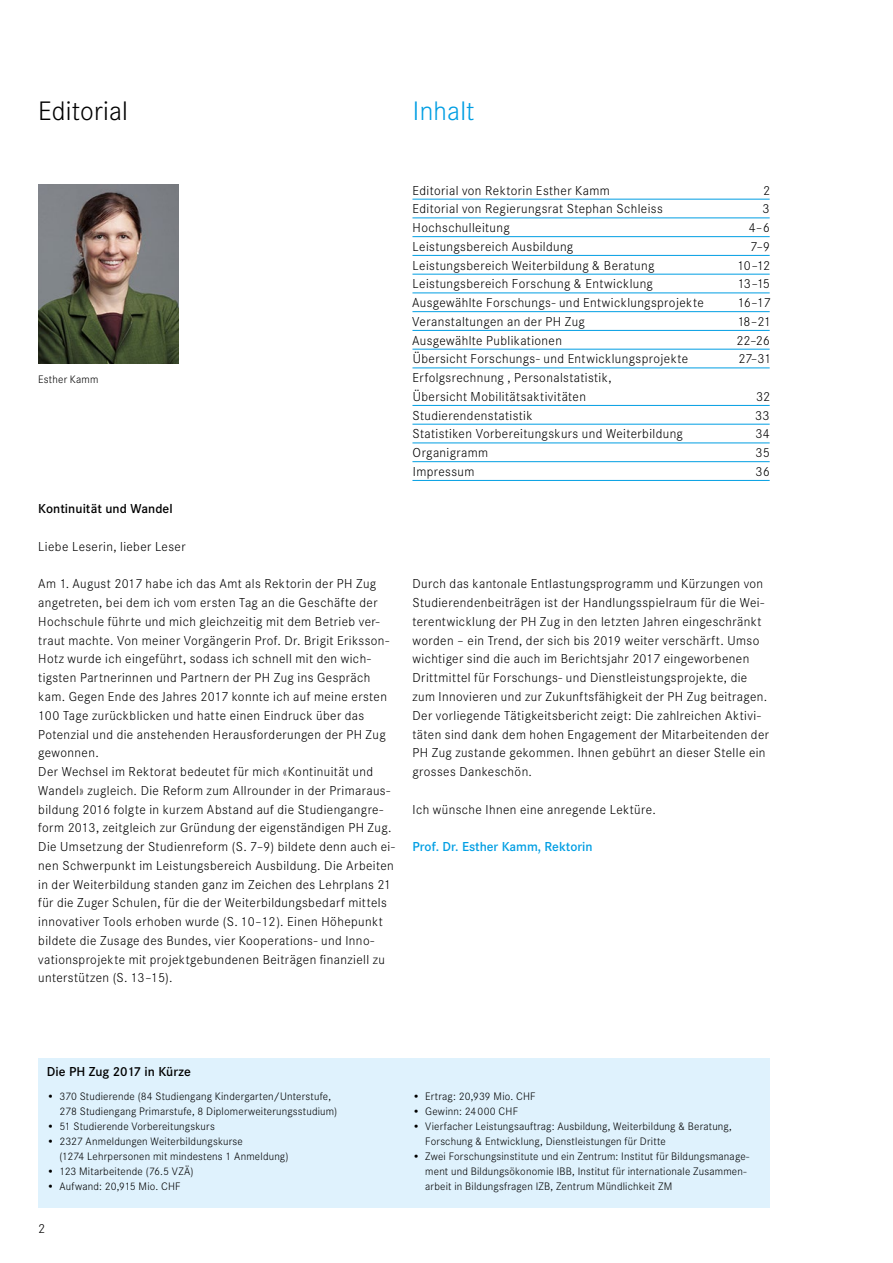
<style>
.page{position:relative;width:893px;height:1263px;background:#fff}
.page>*{position:absolute;margin:0;border:0;box-sizing:border-box;transform-origin:0 0}
.t1{font:300 27.75px "Corporate S";letter-spacing:.01em;color:#000}
.t2{font:300 27.75px "Corporate S";letter-spacing:.01em;color:#009ee3}
.t3{font:300 13.5px/18.8px "Corporate S";letter-spacing:.03em;color:#000}
.t4{font:600 13.5px "Corporate S";letter-spacing:.005em;color:#000}
.t5{font:600 13.5px "Corporate S";color:#009ee3}
.t6{font:300 11.25px/15px "Corporate S";letter-spacing:.015em;color:#000}
</style>
<div class="page">
<hr style="left:412px;top:199px;width:358px;height:1px;background:#009ee3">
<hr style="left:412px;top:218px;width:358px;height:1px;background:#009ee3">
<hr style="left:412px;top:236px;width:358px;height:1px;background:#009ee3">
<hr style="left:412px;top:255px;width:358px;height:1px;background:#009ee3">
<hr style="left:412px;top:274px;width:358px;height:1px;background:#009ee3">
<hr style="left:412px;top:293px;width:358px;height:1px;background:#009ee3">
<hr style="left:412px;top:311px;width:358px;height:1px;background:#009ee3">
<hr style="left:412px;top:330px;width:358px;height:1px;background:#009ee3">
<hr style="left:412px;top:349px;width:358px;height:1px;background:#009ee3">
<hr style="left:412px;top:368px;width:358px;height:1px;background:#009ee3">
<hr style="left:412px;top:405px;width:358px;height:1px;background:#009ee3">
<hr style="left:412px;top:424px;width:358px;height:1px;background:#009ee3">
<hr style="left:412px;top:443px;width:358px;height:1px;background:#009ee3">
<hr style="left:412px;top:461px;width:358px;height:1px;background:#009ee3">
<hr style="left:412px;top:480px;width:358px;height:1px;background:#009ee3">
<div style="left:38px;top:1058px;width:732px;height:149px;background:#dff2fd"></div>
<img style="left:38px;top:185px;width:141px;height:178px">
<h1 class="t1" style="left:38px;top:92px;width:91px">Editorial</h1>
<h1 class="t2" style="left:413px;top:92px;width:63px">Inhalt</h1>
<p class="t6" style="left:38px;top:371px;width:62px">Esther Kamm</p>
<p class="t4" style="left:38px;top:500px;width:136px">Kontinuität und Wandel</p>
<p class="t3" style="left:38px;top:537px;width:149px">Liebe Leserin, lieber Leser</p>
<p class="t3" style="left:38px;top:574px;width:358px">Am 1. August 2017 habe ich das Amt als Rektorin der PH Zug angetreten, bei dem ich vom ersten Tag an die Geschäfte der Hochschule führte und mich gleichzeitig mit dem Betrieb ver&shy;traut machte. Von meiner Vorgängerin Prof. Dr. Brigit Eriksson-Hotz wurde ich eingeführt, sodass ich schnell mit den wich&shy;tigsten Partnerinnen und Partnern der PH Zug ins Gespräch kam. Gegen Ende des Jahres 2017 konnte ich auf meine ersten 100 Tage zurückblicken und hatte einen Eindruck über das Potenzial und die anstehenden Herausforderungen der PH Zug gewonnen.<br>Der Wechsel im Rektorat bedeutet für mich «Kontinuität und Wandel» zugleich. Die Reform zum Allrounder in der Primaraus&shy;bildung 2016 folgte in kurzem Abstand auf die Studiengangre&shy;form 2013, zeitgleich zur Gründung der eigenständigen PH Zug.<br>Die Umsetzung der Studienreform (S. 7–9) bildete denn auch ei&shy;nen Schwerpunkt im Leistungsbereich Ausbildung. Die Arbeiten in der Weiterbildung standen ganz im Zeichen des Lehrplans 21 für die Zuger Schulen, für die der Weiterbildungsbedarf mittels innovativer Tools erhoben wurde (S. 10–12). Einen Höhepunkt bildete die Zusage des Bundes, vier Kooperations- und Inno&shy;vationsprojekte mit projektgebundenen Beiträgen finanziell zu unterstützen (S. 13–15).</p>
<p class="t3" style="left:413px;top:180px;width:199px">Editorial von Rektorin Esther Kamm</p>
<p class="t3" style="left:763px;top:180px;width:9px">2</p>
<p class="t3" style="left:413px;top:199px;width:252px">Editorial von Regierungsrat Stephan Schleiss</p>
<p class="t3" style="left:762px;top:199px;width:9px">3</p>
<p class="t3" style="left:413px;top:218px;width:99px">Hochschulleitung</p>
<p class="t3" style="left:749px;top:218px;width:23px">4–6</p>
<p class="t3" style="left:413px;top:237px;width:162px">Leistungsbereich Ausbildung</p>
<p class="t3" style="left:750px;top:237px;width:22px">7–9</p>
<p class="t3" style="left:413px;top:255px;width:243px">Leistungsbereich Weiterbildung &amp; Beratung</p>
<p class="t3" style="left:738px;top:255px;width:34px">10–12</p>
<p class="t3" style="left:413px;top:274px;width:242px">Leistungsbereich Forschung &amp; Entwicklung</p>
<p class="t3" style="left:738px;top:274px;width:34px">13–15</p>
<p class="t3" style="left:412px;top:293px;width:293px">Ausgewählte Forschungs- und Entwicklungsprojekte</p>
<p class="t3" style="left:738px;top:293px;width:34px">16–17</p>
<p class="t3" style="left:412px;top:312px;width:174px">Veranstaltungen an der PH Zug</p>
<p class="t3" style="left:738px;top:312px;width:35px">18–21</p>
<p class="t3" style="left:412px;top:330px;width:151px">Ausgewählte Publikationen</p>
<p class="t3" style="left:736px;top:330px;width:35px">22–26</p>
<p class="t3" style="left:413px;top:349px;width:277px">Übersicht Forschungs- und Entwicklungsprojekte</p>
<p class="t3" style="left:738px;top:349px;width:34px">27–31</p>
<p class="t3" style="left:413px;top:368px;width:200px">Erfolgsrechnung , Personalstatistik,<br>Übersicht Mobilitätsaktivitäten</p>
<p class="t3" style="left:756px;top:387px;width:16px">32</p>
<p class="t3" style="left:412px;top:405px;width:122px">Studierendenstatistik</p>
<p class="t3" style="left:755px;top:405px;width:16px">33</p>
<p class="t3" style="left:412px;top:424px;width:272px">Statistiken Vorbereitungskurs und Weiterbildung</p>
<p class="t3" style="left:755px;top:424px;width:16px">34</p>
<p class="t3" style="left:413px;top:443px;width:77px">Organigramm</p>
<p class="t3" style="left:756px;top:443px;width:16px">35</p>
<p class="t3" style="left:413px;top:462px;width:63px">Impressum</p>
<p class="t3" style="left:756px;top:462px;width:16px">36</p>
<p class="t3" style="left:412px;top:574px;width:358px">Durch das kantonale Entlastungsprogramm und Kürzungen von Studierendenbeiträgen ist der Handlungsspielraum für die Wei&shy;terentwicklung der PH Zug in den letzten Jahren eingeschränkt worden – ein Trend, der sich bis 2019 weiter verschärft. Umso wichtiger sind die auch im Berichtsjahr 2017 eingeworbenen Drittmittel für Forschungs- und Dienstleistungsprojekte, die zum Innovieren und zur Zukunftsfähigkeit der PH Zug beitragen.<br>Der vorliegende Tätigkeitsbericht zeigt: Die zahlreichen Aktivi&shy;täten sind dank dem hohen Engagement der Mitarbeitenden der PH Zug zustande gekommen. Ihnen gebührt an dieser Stelle ein grosses Dankeschön.</p>
<p class="t3" style="left:412px;top:799px;width:245px">Ich wünsche Ihnen eine anregende Lektüre.</p>
<p class="t5" style="left:412px;top:837px;width:182px">Prof. Dr. Esther Kamm, Rektorin</p>
<p class="t4" style="left:47px;top:1062px;width:146px">Die PH Zug 2017 in Kürze</p>
<p class="t6" style="left:60px;top:1088px;width:279px;text-indent:-13px">• 370 Studierende (84 Studiengang Kindergarten/Unterstufe,<br>278 Studiengang Primarstufe, 8 Diplomerweiterungsstudium)</p>
<p class="t6" style="left:47px;top:1118px;width:169px">• 51 Studierende Vorbereitungskurs</p>
<p class="t6" style="left:60px;top:1133px;width:230px;text-indent:-13px">• 2327 Anmeldungen Weiterbildungskurse<br>(1274 Lehrpersonen mit mindestens 1 Anmeldung)</p>
<p class="t6" style="left:47px;top:1163px;width:148px">• 123 Mitarbeitende (76.5 VZÄ)</p>
<p class="t6" style="left:47px;top:1178px;width:135px">• Aufwand: 20,915 Mio. CHF</p>
<p class="t3" style="left:38px;top:1219px;width:9px">2</p>
<p class="t6" style="left:412px;top:1088px;width:125px">• Ertrag: 20,939 Mio. CHF</p>
<p class="t6" style="left:412px;top:1103px;width:107px">• Gewinn: 24 000 CHF</p>
<p class="t6" style="left:425px;top:1118px;width:308px;text-indent:-13px">• Vierfacher Leistungsauftrag: Ausbildung, Weiterbildung &amp; Beratung,<br>Forschung &amp; Entwicklung, Dienstleistungen für Dritte</p>
<p class="t6" style="left:425px;top:1148px;width:326px;text-indent:-13px">• Zwei Forschungsinstitute und ein Zentrum: Institut für Bildungsmanage&shy;ment und Bildungsökonomie IBB, Institut für internationale Zusammen&shy;arbeit in Bildungsfragen IZB, Zentrum Mündlichkeit ZM</p>
</div>
